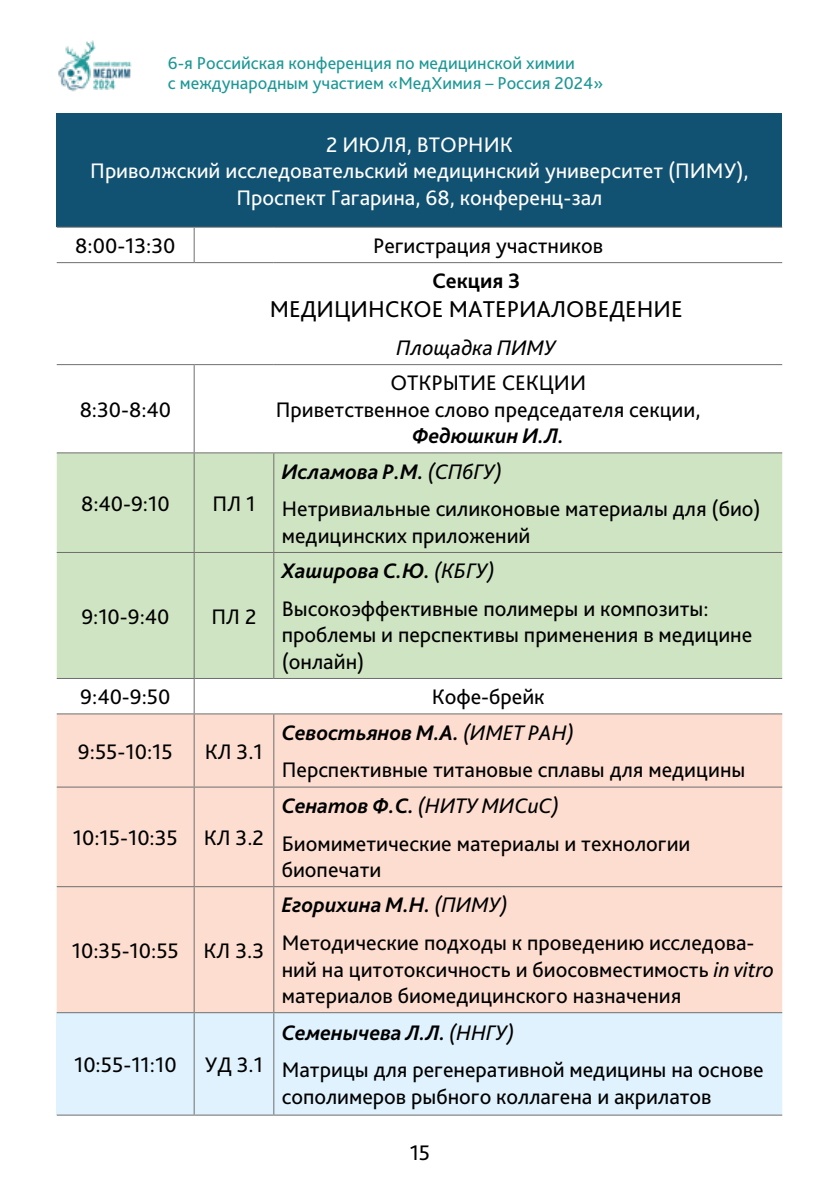
<style>
.page{position:relative;width:840px;height:1191px;background:#fff}
.page>*{position:absolute;margin:0;border:0;box-sizing:border-box;transform-origin:0 0}
.t1{font:24px "Bliss Pro";color:#000}
.t2{font:22px/37.8px "Bliss Pro";color:#000}
.t3{font:22px/26.4px "Bliss Pro";color:#fff;text-align:center}
.t4{font:italic 22px "Bliss Pro";color:#000}
.t5{font:italic 700 22px "Bliss Pro";color:#000}
.t6{font:700 22px "Bliss Pro";color:#000}
.t7{font:18px/20px "Bliss Pro";color:#1c9795}
.s1{font-weight:700;font-style:italic}
.s2{font-style:italic}
</style>
<div class="page">
<img style="left:58px;top:40px;width:74px;height:52px">
<div style="left:57px;top:113px;width:724px;height:114px;background:#115272"></div>
<svg style="left:57px;top:228px;width:724px;height:224px"></svg>
<div style="left:57px;top:453px;width:136px;height:225px;background:#cfe4c3"></div>
<div style="left:194px;top:453px;width:587px;height:225px;background:#cfe4c3"></div>
<div style="left:57px;top:714px;width:136px;height:298px;background:#fcddd0"></div>
<div style="left:194px;top:714px;width:587px;height:298px;background:#fcddd0"></div>
<div style="left:57px;top:1012px;width:137px;height:103px;background:#dff2fd"></div>
<div style="left:194px;top:1013px;width:587px;height:101px;background:#dff2fd"></div>
<hr style="left:193px;top:228px;width:1px;height:34px;background:#706f6f">
<hr style="left:57px;top:364px;width:137px;height:1px;background:#706f6f">
<hr style="left:194px;top:364px;width:80px;height:1px;background:#706f6f">
<hr style="left:193px;top:365px;width:1px;height:87px;background:#706f6f">
<hr style="left:274px;top:364px;width:507px;height:1px;background:#706f6f">
<hr style="left:57px;top:452px;width:137px;height:1px;background:#706f6f">
<hr style="left:194px;top:452px;width:80px;height:1px;background:#706f6f">
<hr style="left:193px;top:453px;width:1px;height:99px;background:#706f6f">
<hr style="left:274px;top:452px;width:507px;height:1px;background:#706f6f">
<hr style="left:273px;top:453px;width:1px;height:99px;background:#706f6f">
<hr style="left:57px;top:552px;width:137px;height:1px;background:#706f6f">
<hr style="left:194px;top:552px;width:80px;height:1px;background:#706f6f">
<hr style="left:193px;top:553px;width:1px;height:125px;background:#706f6f">
<hr style="left:274px;top:552px;width:507px;height:1px;background:#706f6f">
<hr style="left:273px;top:553px;width:1px;height:125px;background:#706f6f">
<hr style="left:57px;top:678px;width:137px;height:1px;background:#706f6f">
<hr style="left:194px;top:678px;width:80px;height:1px;background:#706f6f">
<hr style="left:193px;top:679px;width:1px;height:34px;background:#706f6f">
<hr style="left:274px;top:678px;width:507px;height:1px;background:#706f6f">
<hr style="left:57px;top:713px;width:137px;height:1px;background:#706f6f">
<hr style="left:194px;top:713px;width:80px;height:1px;background:#706f6f">
<hr style="left:193px;top:714px;width:1px;height:72px;background:#706f6f">
<hr style="left:274px;top:713px;width:507px;height:1px;background:#706f6f">
<hr style="left:273px;top:714px;width:1px;height:72px;background:#706f6f">
<hr style="left:57px;top:786px;width:137px;height:1px;background:#706f6f">
<hr style="left:194px;top:786px;width:80px;height:1px;background:#706f6f">
<hr style="left:193px;top:787px;width:1px;height:99px;background:#706f6f">
<hr style="left:274px;top:786px;width:507px;height:1px;background:#706f6f">
<hr style="left:273px;top:787px;width:1px;height:99px;background:#706f6f">
<hr style="left:57px;top:886px;width:137px;height:1px;background:#706f6f">
<hr style="left:194px;top:886px;width:80px;height:1px;background:#706f6f">
<hr style="left:193px;top:887px;width:1px;height:125px;background:#706f6f">
<hr style="left:274px;top:886px;width:507px;height:1px;background:#706f6f">
<hr style="left:273px;top:887px;width:1px;height:125px;background:#706f6f">
<hr style="left:57px;top:1012px;width:137px;height:1px;background:#706f6f">
<hr style="left:194px;top:1012px;width:80px;height:1px;background:#706f6f">
<hr style="left:193px;top:1013px;width:1px;height:101px;background:#706f6f">
<hr style="left:274px;top:1012px;width:507px;height:1px;background:#706f6f">
<hr style="left:273px;top:1013px;width:1px;height:101px;background:#706f6f">
<hr style="left:57px;top:1114px;width:137px;height:1px;background:#706f6f">
<hr style="left:194px;top:1114px;width:80px;height:1px;background:#706f6f">
<hr style="left:274px;top:1114px;width:507px;height:1px;background:#706f6f">
<hr style="left:57px;top:227px;width:137px;height:1px;background:#706f6f">
<hr style="left:194px;top:227px;width:80px;height:1px;background:#706f6f">
<hr style="left:274px;top:227px;width:507px;height:1px;background:#706f6f">
<hr style="left:57px;top:262px;width:137px;height:1px;background:#706f6f">
<hr style="left:194px;top:262px;width:80px;height:1px;background:#706f6f">
<hr style="left:274px;top:262px;width:507px;height:1px;background:#706f6f">
<p class="t7" style="left:168px;top:52px;width:436px">6-я Российская конференция по медицинской химии<br>с международным участием «МедХимия – Россия 2024»</p>
<p class="t3" style="left:90px;top:131px;width:659px">2 ИЮЛЯ, ВТОРНИК<br>Приволжский исследовательский медицинский университет (ПИМУ),<br>Проспект Гагарина, 68, конференц-зал</p>
<p class="t2" style="left:75px;top:226px;width:102px">8:00-13:30</p>
<p class="t2" style="left:373px;top:226px;width:232px">Регистрация участников</p>
<p class="t6" style="left:432px;top:267px;width:90px">Секция 3</p>
<p class="t1" style="left:269px;top:294px;width:414px">МЕДИЦИНСКОЕ МАТЕРИАЛОВЕДЕНИЕ</p>
<p class="t4" style="left:396px;top:334px;width:161px">Площадка ПИМУ</p>
<p class="t2" style="left:80px;top:390px;width:93px">8:30-8:40</p>
<p class="t2" style="left:81px;top:484px;width:90px">8:40-9:10</p>
<p class="t2" style="left:212px;top:484px;width:44px">ПЛ 1</p>
<p class="t2" style="left:81px;top:597px;width:90px">9:10-9:40</p>
<p class="t2" style="left:211px;top:597px;width:46px">ПЛ 2</p>
<p class="t2" style="left:275px;top:369px;width:426px;line-height:26.4px;text-align:center">ОТКРЫТИЕ СЕКЦИИ<br>Приветственное слово председателя секции,</p>
<p class="t5" style="left:412px;top:422px;width:153px">Федюшкин И.Л.</p>
<p class="t2" style="left:281px;top:452px;width:480px"><span class="s1">Исламова Р.М.</span> <span class="s2">(СПбГУ)<br></span>Нетривиальные силиконовые материалы для (био)</p>
<p class="t2" style="left:281px;top:516px;width:250px">медицинских приложений</p>
<p class="t2" style="left:281px;top:551px;width:428px"><span class="s1">Хаширова С.Ю.</span> <span class="s2">(КБГУ)<br></span>Высокоэффективные полимеры и композиты:</p>
<p class="t2" style="left:281px;top:621px;width:471px;line-height:26.4px">проблемы и перспективы применения в медицине (онлайн)</p>
<p class="t2" style="left:80px;top:677px;width:92px">9:40-9:50</p>
<p class="t2" style="left:431px;top:677px;width:114px">Кофе-брейк</p>
<p class="t2" style="left:78px;top:732px;width:96px">9:55-10:15</p>
<p class="t2" style="left:205px;top:732px;width:59px">КЛ 3.1</p>
<p class="t2" style="left:281px;top:713px;width:465px"><span class="s1">Севостьянов М.А.</span> <span class="s2">(ИМЕТ РАН)<br></span>Перспективные титановые сплавы для медицины</p>
<p class="t2" style="left:73px;top:818px;width:192px">10:15-10:35 КЛ 3.2</p>
<p class="t2" style="left:72px;top:931px;width:194px">10:35-10:55 КЛ 3.3</p>
<p class="t2" style="left:74px;top:1045px;width:104px">10:55-11:10</p>
<p class="t2" style="left:204px;top:1045px;width:60px">УД 3.1</p>
<p class="t2" style="left:281px;top:786px;width:410px"><span class="s1">Сенатов Ф.С.</span> <span class="s2">(НИТУ МИСиС)<br></span>Биомиметические материалы и технологии</p>
<p class="t2" style="left:281px;top:850px;width:101px">биопечати</p>
<p class="t2" style="left:281px;top:885px;width:474px"><span class="s1">Егорихина М.Н.</span> <span class="s2">(ПИМУ)<br></span>Методические подходы к проведению исследова-</p>
<p class="t2" style="left:281px;top:955px;width:493px;line-height:26.4px">ний на цитотоксичность и биосовместимость <span class="s2">in vitro </span>материалов биомедицинского назначения</p>
<p class="t2" style="left:281px;top:1012px;width:483px"><span class="s1">Семенычева Л.Л.</span> <span class="s2">(ННГУ)<br></span>Матрицы для регенеративной медицины на основе</p>
<p class="t2" style="left:281px;top:1077px;width:431px">сополимеров рыбного коллагена и акрилатов</p>
<p class="t2" style="left:409px;top:1133px;width:22px">15</p>
</div>
